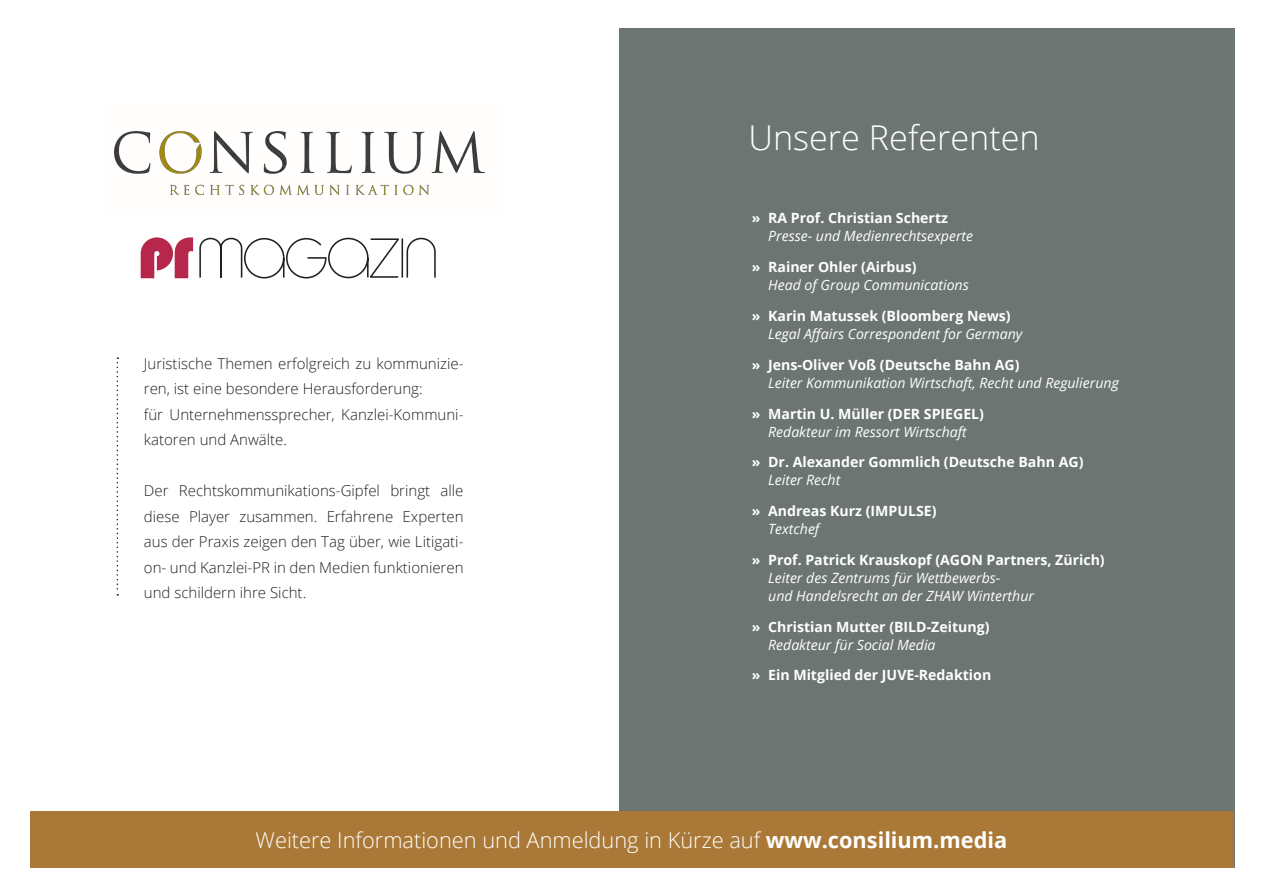
<style>
.page{position:relative;width:1263px;height:893px;background:#fff}
.page>*{position:absolute;margin:0;border:0;box-sizing:border-box;transform-origin:0 0}
.t1{font:300 34.2px "Open Sans";color:#fff}
.t2{font:300 21.75px "Open Sans";color:#fff}
.t3{font:300 15px/25.5px "Open Sans";color:#231f20}
.t4{font:italic 14.1px/18px "Open Sans";color:#fff}
.t5{font:700 14.1px/18px "Open Sans";color:#fff}
.s1{font-weight:700;font-style:normal}
.s2{font-weight:400;font-style:italic}
.s3{font-weight:700}
</style>
<div class="page">
<div style="left:619px;top:28px;width:615px;height:839px;background:#6c7572"></div>
<img style="left:115px;top:132px;width:370px;height:63px">
<div style="left:30px;top:811px;width:1204px;height:56px;background:#aa7937"></div>
<svg style="left:117px;top:357px;width:1px;height:239px"></svg>
<svg style="left:199px;top:237px;width:237px;height:41px"></svg>
<svg style="left:141px;top:237px;width:52px;height:41px"></svg>
<p class="t3" style="left:144px;top:350px;width:321px">Juristische Themen erfolgreich zu kommunizie&shy;ren, ist eine besondere Herausforderung:</p>
<p class="t3" style="left:144px;top:401px;width:321px">für Unternehmenssprecher, Kanzlei-Kommuni&shy;katoren und Anwälte.</p>
<p class="t3" style="left:144px;top:478px;width:321px;text-align:justify">Der Rechtskommunikations-Gipfel bringt alle diese Player zusammen. Erfahrene Experten aus der Praxis zeigen den Tag über, wie Litigati&shy;on- und Kanzlei-PR in den Medien funktionieren und schildern ihre Sicht.</p>
<p class="t1" style="left:748px;top:114px;width:293px">Unsere Referenten</p>
<p class="t4" style="left:768px;top:209px;width:206px;text-indent:-16px"><span class="s1">» RA Prof. Christian Schertz<br></span>Presse- und Medienrechtsexperte</p>
<p class="t4" style="left:768px;top:258px;width:202px;text-indent:-16px"><span class="s1">» Rainer Ohler (Airbus)<br></span>Head of Group Communications</p>
<p class="t4" style="left:768px;top:306px;width:256px;text-indent:-16px"><span class="s1">» Karin Matussek (Bloomberg News)<br></span>Legal Affairs Correspondent for Germany</p>
<p class="t4" style="left:768px;top:355px;width:352px;text-indent:-16px"><span class="s1">» Jens-Oliver Voß (Deutsche Bahn AG)<br></span>Leiter Kommunikation Wirtschaft, Recht und Regulierung</p>
<p class="t4" style="left:752px;top:404px;width:234px;text-align:center"><span class="s1">» Martin U. Müller (DER SPIEGEL)<br></span>Redakteur im Ressort Wirtschaft</p>
<p class="t5" style="left:768px;top:453px;width:317px;text-indent:-16px">» Dr. Alexander Gommlich (Deutsche Bahn AG)<br><span class="s2">Leiter Recht</span></p>
<p class="t5" style="left:768px;top:502px;width:170px;text-indent:-16px">» Andreas Kurz (IMPULSE)<br><span class="s2">Textchef</span></p>
<p class="t4" style="left:768px;top:550px;width:338px;text-indent:-16px"><span class="s1">» Prof. Patrick Krauskopf (AGON Partners, Zürich)<br></span>Leiter des Zentrums für Wettbewerbs-<br>und Handelsrecht an der ZHAW Winterthur</p>
<p class="t5" style="left:768px;top:617px;width:223px;text-indent:-16px">» Christian Mutter (BILD-Zeitung)<br><span class="s2">Redakteur für Social Media</span></p>
<p class="t5" style="left:752px;top:666px;width:241px">» Ein Mitglied der JUVE-Redaktion</p>
<p class="t2" style="left:256px;top:825px;width:753px">Weitere Informationen und Anmeldung in Kürze auf <span class="s3">www.consilium.media</span></p>
</div>
